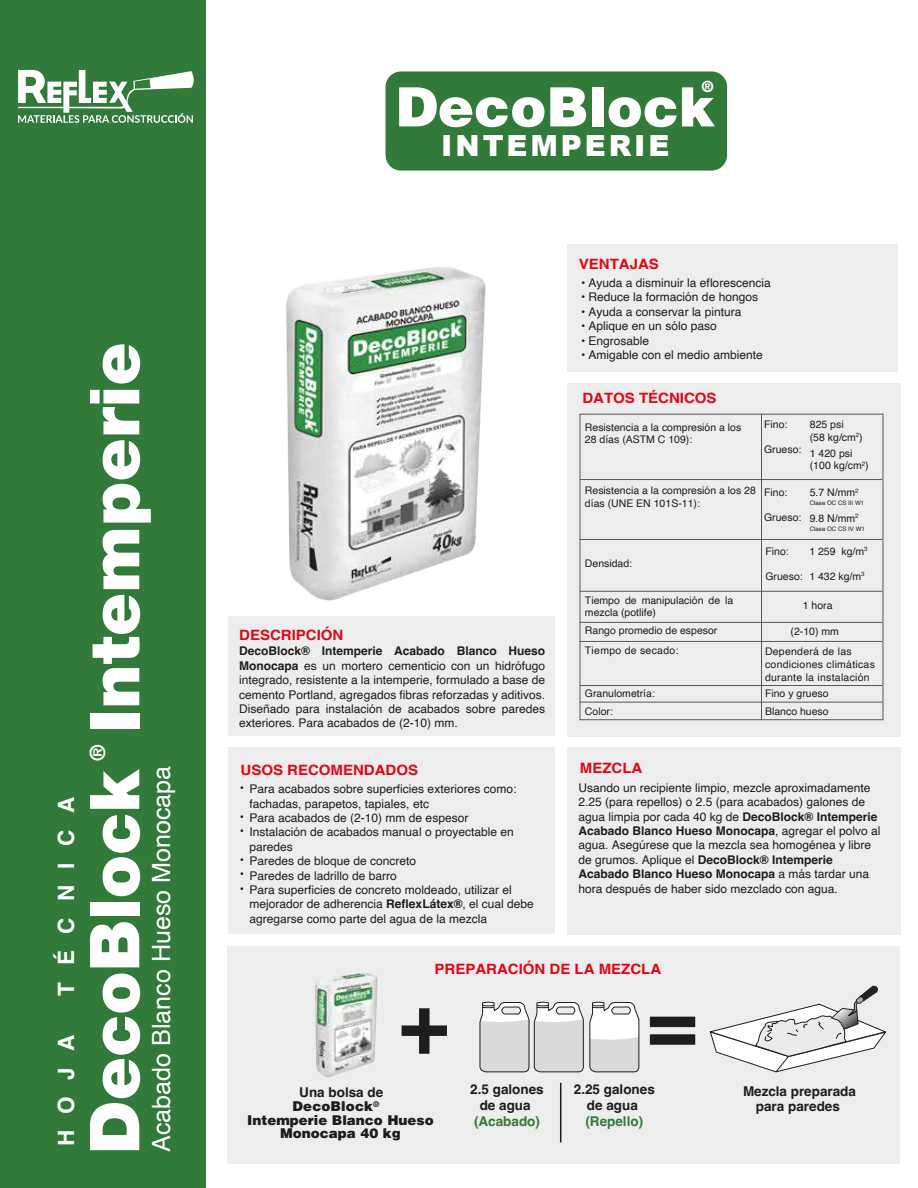
<style>
.page{position:relative;width:918px;height:1188px;background:#fff}
.page>*{position:absolute;margin:0;border:0;box-sizing:border-box;transform-origin:0 0}
.t1{font:900 69px "Helvetica Neue";color:#fff}
.t2{font:900 54.3px "Helvetica";color:#fff}
.t3{font:900 29.1px "Arial";letter-spacing:.1em;color:#fff}
.t4{font:25.05px "Helvetica";color:#fff}
.t5{font:700 22.5px "Helvetica";letter-spacing:.73em;color:#fff}
.t6{font:900 21px "Helvetica";color:#fff}
.t7{font:900 15.45px "Helvetica Neue";color:#fff}
.t8{font:700 14.25px "Helvetica";color:#e30613;scale:1.06 1}
.t9{font:700 13.5px/16.2px "Helvetica";color:#1d1d1b;text-align:center}
.t10{font:900 13.5px "Helvetica";color:#1d1d1b}
.t11{font:700 13.5px "Helvetica";color:#317a39}
.t12{font:12px/14.4px "Helvetica";color:#1d1d1b}
.t13{font:10.5px/12.6px "Helvetica";color:#1d1d1b}
.t14{font:10.5px/12.6px "Helvetica";letter-spacing:.025em;color:#1d1d1b}
.t15{font:6.15px "Helvetica";color:#1d1d1b}
.s1{font-weight:700}
</style>
<div class="page">
<img style="left:286px;top:267px;width:200px;height:334px">
<div style="left:0;top:0;width:205px;height:1188px;background:#317a39"></div>
<div style="left:227px;top:947px;width:673px;height:217px;background:#ededed"></div>
<div style="left:228px;top:747px;width:327px;height:187px;background:#ededed"></div>
<div style="left:228px;top:617px;width:327px;height:119px;background:#ededed"></div>
<div style="left:567px;top:244px;width:330px;height:128px;background:#ededed"></div>
<div style="left:567px;top:383px;width:333px;height:353px;background:#ededed"></div>
<div style="left:567px;top:747px;width:333px;height:187px;background:#ededed"></div>
<hr style="left:560px;top:1083px;width:1px;height:60px;background:#1d1d1b">
<div style="left:386px;top:71px;width:341px;height:100px;background:#317a39;border-radius:15px"></div>
<div style="left:580px;top:414px;width:303px;height:306px;border:1px solid #575756"></div>
<hr style="left:761px;top:414px;width:1px;height:306px;background:#575756">
<hr style="left:580px;top:479px;width:303px;height:1px;background:#575756">
<hr style="left:580px;top:539px;width:303px;height:1px;background:#575756">
<hr style="left:580px;top:591px;width:303px;height:1px;background:#575756">
<hr style="left:580px;top:622px;width:303px;height:1px;background:#575756">
<hr style="left:580px;top:641px;width:303px;height:1px;background:#575756">
<hr style="left:580px;top:685px;width:303px;height:1px;background:#575756">
<hr style="left:580px;top:702px;width:303px;height:1px;background:#575756">
<svg style="left:18px;top:70px;width:176px;height:53px"></svg>
<svg style="left:402px;top:1008px;width:45px;height:46px"></svg>
<svg style="left:650px;top:1017px;width:45px;height:28px"></svg>
<svg style="left:709px;top:985px;width:178px;height:88px"></svg>
<svg style="left:480px;top:1001px;width:159px;height:71px;background:#d7d7d7"></svg>
<img style="left:315px;top:973px;width:63px;height:105px">
<h3 class="t5" style="left:53px;top:996px;width:200px;rotate:-90deg">TÉCNICA</h3>
<h3 class="t5" style="left:53px;top:1146px;width:113px;rotate:-90deg">HOJA</h3>
<h1 class="t1" style="left:74px;top:1154px;width:813px;rotate:-90deg">DecoBlock Intemperie</h1>
<h3 class="t6" style="left:84px;top:761px;width:18px;rotate:-90deg">®</h3>
<h3 class="t4" style="left:142px;top:1152px;width:388px;rotate:-90deg">Acabado Blanco Hueso Monocapa</h3>
<p class="t7" style="left:702px;top:77px;width:14px">®</p>
<h2 class="t2" style="left:396px;top:71px;width:321px">DecoBlock</h2>
<h3 class="t3" style="left:441px;top:125px;width:230px">INTEMPERIE</h3>
<p class="t8" style="left:579px;top:256px;width:77px">VENTAJAS</p>
<p class="t12" style="left:581px;top:276px;width:191px">• Ayuda a disminuir la eflorescencia</p>
<p class="t12" style="left:581px;top:290px;width:178px">• Reduce la formación de hongos</p>
<p class="t12" style="left:581px;top:305px;width:162px">• Ayuda a conservar la pintura</p>
<p class="t12" style="left:581px;top:319px;width:137px">• Aplique en un sólo paso</p>
<p class="t12" style="left:581px;top:334px;width:70px">• Engrosable</p>
<p class="t12" style="left:581px;top:348px;width:183px">• Amigable con el medio ambiente</p>
<p class="t8" style="left:239px;top:626px;width:100px">DESCRIPCIÓN</p>
<p class="t12" style="left:239px;top:644px;width:308px;text-align:justify"><span class="s1">DecoBlock® Intemperie Acabado Blanco Hueso Monocapa</span> es un mortero cementicio con un hidrófugo integrado, resistente a la intemperie, formulado a base de cemento Portland, agregados fibras reforzadas y aditivos.<br>Diseñado para instalación de acabados sobre paredes exteriores. Para acabados de (2-10) mm.</p>
<p class="t8" style="left:241px;top:761px;width:169px">USOS RECOMENDADOS</p>
<p class="t12" style="left:250px;top:782px;width:286px">Para acabados sobre superficies exteriores como: fachadas, parapetos, tapiales, etc<br>Para acabados de (2-10) mm de espesor<br>Instalación de acabados manual o proyectable en paredes<br>Paredes de bloque de concreto<br>Paredes de ladrillo de barro<br>Para superficies de concreto moldeado, utilizar el mejorador de adherencia <span class="s1">ReflexLátex®</span>, el cual debe agregarse como parte del agua de la mezcla</p>
<p class="t12" style="left:240px;top:781px;width:6px">•</p>
<p class="t12" style="left:240px;top:810px;width:6px">• •</p>
<p class="t12" style="left:240px;top:853px;width:6px;text-align:justify">• • •</p>
<p class="t8" style="left:582px;top:389px;width:128px">DATOS TÉCNICOS</p>
<p class="t13" style="left:585px;top:421px;width:158px">Resistencia a la compresión a los<br>28 días (ASTM C 109):</p>
<p class="t13" style="left:585px;top:485px;width:172px">Resistencia a la compresión a los 28 días (UNE EN 101S-11):</p>
<p class="t13" style="left:585px;top:557px;width:49px">Densidad:</p>
<p class="t13" style="left:764px;top:418px;width:25px">Fino:</p>
<p class="t13" style="left:764px;top:444px;width:39px">Grueso:</p>
<p class="t13" style="left:764px;top:486px;width:25px">Fino:</p>
<p class="t13" style="left:764px;top:511px;width:39px">Grueso:</p>
<p class="t13" style="left:810px;top:418px;width:54px">825 psi<br>(58 kg/cm<sup>2</sup>)</p>
<p class="t13" style="left:810px;top:447px;width:60px">1 420 psi (100 kg/cm<sup>2</sup>)</p>
<p class="t13" style="left:810px;top:487px;width:50px">5.7 N/mm<sup>2</sup></p>
<p class="t15" style="left:810px;top:498px;width:56px">Clase OC CS III W1</p>
<p class="t13" style="left:810px;top:512px;width:50px">9.8 N/mm<sup>2</sup></p>
<p class="t15" style="left:810px;top:524px;width:57px">Clase OC CS IV W1</p>
<p class="t13" style="left:766px;top:545px;width:25px">Fino:</p>
<p class="t13" style="left:765px;top:570px;width:39px">Grueso:</p>
<p class="t13" style="left:809px;top:545px;width:60px">1 259 kg/m<sup>3</sup></p>
<p class="t13" style="left:809px;top:570px;width:57px">1 432 kg/m<sup>3</sup></p>
<p class="t13" style="left:585px;top:594px;width:150px">Tiempo de manipulación de la mezcla (potlife)</p>
<p class="t13" style="left:803px;top:599px;width:31px">1 hora</p>
<p class="t14" style="left:765px;top:646px;width:111px">Dependerá de las condiciones climáticas durante la instalación</p>
<p class="t13" style="left:585px;top:625px;width:134px">Rango promedio de espesor</p>
<p class="t13" style="left:791px;top:626px;width:50px">(2-10) mm</p>
<p class="t14" style="left:585px;top:644px;width:95px">Tiempo de secado:</p>
<p class="t13" style="left:585px;top:687px;width:72px">Granulometría:</p>
<p class="t13" style="left:765px;top:687px;width:65px">Fino y grueso</p>
<p class="t13" style="left:585px;top:706px;width:30px">Color:</p>
<p class="t13" style="left:765px;top:706px;width:65px">Blanco hueso</p>
<p class="t8" style="left:580px;top:759px;width:60px">MEZCLA</p>
<p class="t12" style="left:578px;top:781px;width:304px">Usando un recipiente limpio, mezcle aproximadamente 2.25 (para repellos) o 2.5 (para acabados) galones de agua limpia por cada 40 kg de <span class="s1">DecoBlock® Intemperie Acabado Blanco Hueso Monocapa</span>, agregar el polvo al agua. Asegúrese que la mezcla sea homogénea y libre de grumos. Aplique el <span class="s1">DecoBlock® Intemperie Acabado Blanco Hueso Monocapa</span> a más tardar una hora después de haber sido mezclado con agua.</p>
<p class="t8" style="left:435px;top:961px;width:215px">PREPARACIÓN DE LA MEZCLA</p>
<p class="t9" style="left:299px;top:1086px;width:86px">Una bolsa de</p>
<p class="t10" style="left:293px;top:1098px;width:88px">DecoBlock<sup>®</sup></p>
<p class="t10" style="left:247px;top:1111px;width:188px">Intemperie Blanco Hueso</p>
<p class="t10" style="left:280px;top:1125px;width:122px">Monocapa 40 kg</p>
<p class="t9" style="left:470px;top:1082px;width:75px">2.5 galones de agua</p>
<p class="t11" style="left:474px;top:1113px;width:68px">(Acabado)</p>
<p class="t9" style="left:574px;top:1082px;width:83px">2.25 galones de agua</p>
<p class="t11" style="left:585px;top:1113px;width:59px">(Repello)</p>
<p class="t9" style="left:743px;top:1085px;width:115px;line-height:15px">Mezcla preparada para paredes</p>
</div>
